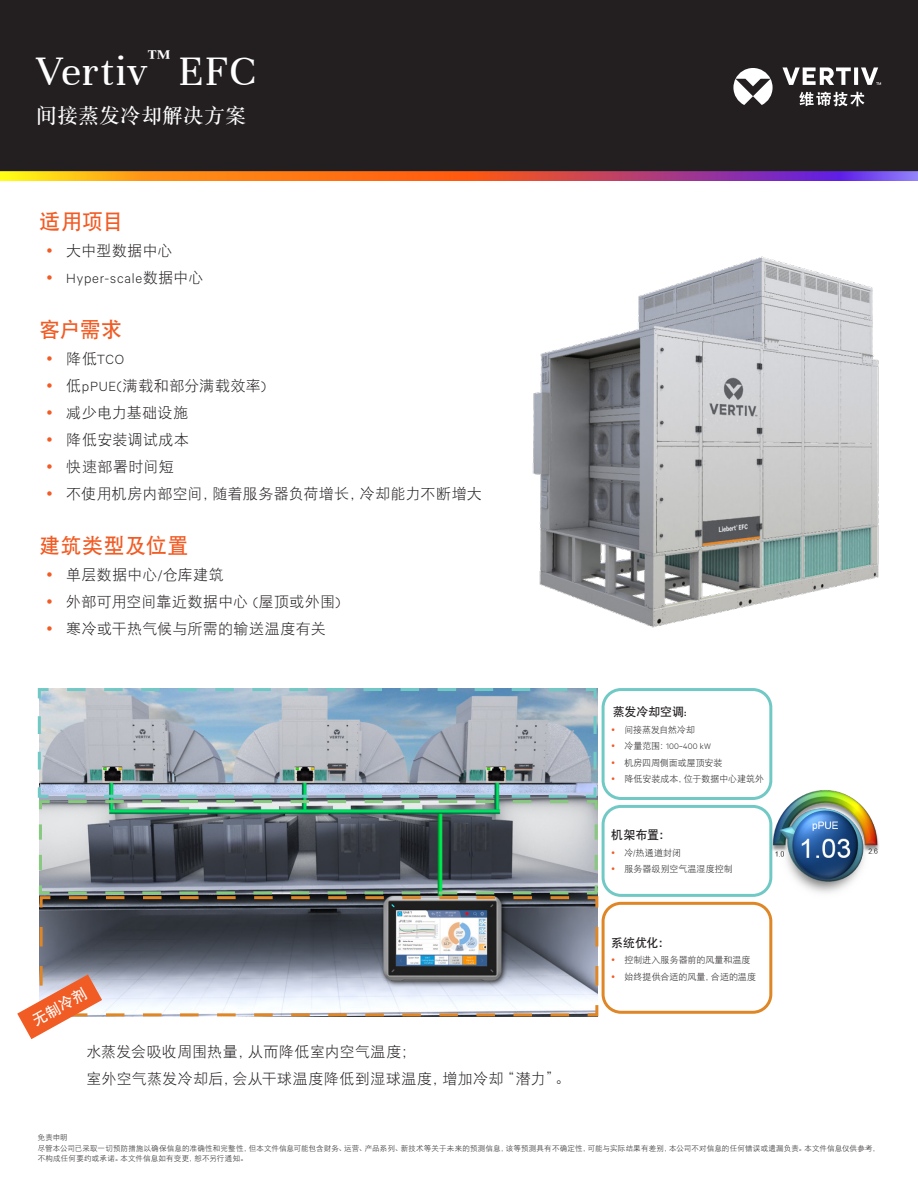
<style>
.page{position:relative;width:918px;height:1188px;background:#fff}
.page>*{position:absolute;margin:0;border:0;box-sizing:border-box;transform-origin:0 0}
.Vertiv_Header_Title{font:45px "Unna";letter-spacing:.02em;color:#fff}
.t1{font:21px "DFP Hei W7";letter-spacing:.02em;color:#f15b24}
.Vertiv_Header_Title-2{font:21px "DF Song GB W7";color:#fff}
.t2{font:21px "DF Hei GB W7";color:#f15b24}
.t3{font:15px "DF Hei GB W3";letter-spacing:.02em;color:#231f20}
.t4{font:300 15px "Calibre";letter-spacing:.055em;color:#231f20}
.t5{font:15px "DF Hei GB W7";color:#fff}
.Vertiv_Caption{font:12px "DF Hei GB W7";letter-spacing:-.01em;color:#231f20}
.Vertiv_Caption-2{font:9px "DF Hei GB W3";letter-spacing:-.005em;color:#231f20}
.Vertiv_Caption-3{font:300 9px "Calibre";letter-spacing:.025em;color:#231f20}
.t6{font:7.5px/10.5px "DF Hei GB W3";letter-spacing:.025em;color:#231f20}
.s1{font-family:"DF Hei GB W3";font-weight:400}
.s2{font-family:"Calibre";font-weight:300}
</style>
<div class="page">
<div style="left:0;top:0;width:918px;height:173px;background:#231f20"></div>
<img style="left:0;top:171px;width:918px;height:10px">
<svg style="left:733px;top:67px;width:148px;height:40px"></svg>
<img style="left:532px;top:256px;width:347px;height:372px">
<svg style="left:37px;top:688px;width:561px;height:111px;background:#a3b2c0"></svg>
<div style="left:602px;top:688px;width:170px;height:112px;border:3px solid #71c9c6;border-radius:18px"></div>
<svg style="left:59px;top:795px;width:518px;height:4px;background:#789da3"></svg>
<svg style="left:39px;top:799px;width:559px;height:96px;background:#6d7a7c"></svg>
<div style="left:602px;top:805px;width:170px;height:92px;border:3px solid #71c9c6;border-radius:18px"></div>
<svg style="left:60px;top:891px;width:518px;height:4px;background:#718d77"></svg>
<svg style="left:39px;top:895px;width:560px;height:122px;background:#5a5a5e"></svg>
<div style="left:602px;top:902px;width:170px;height:112px;border:3px solid #df8626;border-radius:18px"></div>
<svg style="left:17px;top:927px;width:561px;height:112px"></svg>
<img style="left:766px;top:790px;width:113px;height:103px">
<p class="Vertiv_Header_Title" style="left:36px;top:46px;width:222px">Vertiv<sup>™</sup> EFC</p>
<p class="Vertiv_Header_Title-2" style="left:36px;top:104px;width:211px">间接蒸发冷却解决方案</p>
<p class="t2" style="left:39px;top:210px;width:86px">适用项目</p>
<p class="t3" style="left:66px;top:243px;width:108px">大中型数据中心</p>
<p class="t4" style="left:66px;top:270px;width:139px">Hyper-scale<span class="s1">数据中心</span></p>
<p class="t1" style="left:39px;top:319px;width:84px">客户需求</p>
<p class="t4" style="left:66px;top:351px;width:59px"><span class="s1">降低</span>TCO</p>
<p class="t3" style="left:66px;top:378px;width:201px">低<span class="s2">pPUE(</span>满载和部分满载效率<span class="s2">)</span></p>
<p class="t3" style="left:66px;top:405px;width:124px">减少电力基础设施</p>
<p class="t3" style="left:66px;top:432px;width:124px">降低安装调试成本</p>
<p class="t3" style="left:66px;top:459px;width:109px">快速部署时间短</p>
<p class="t3" style="left:66px;top:486px;width:417px">不使用机房内部空间，随着服务器负荷增长，冷却能力不断增大</p>
<p class="t1" style="left:39px;top:535px;width:151px">建筑类型及位置</p>
<p class="t3" style="left:66px;top:567px;width:159px">单层数据中心<span class="s2">/</span>仓库建筑</p>
<p class="t3" style="left:66px;top:594px;width:276px">外部可用空间靠近数据中心 <span class="s2">(</span>屋顶或外围<span class="s2">)</span></p>
<p class="t3" style="left:66px;top:621px;width:261px">寒冷或干热气候与所需的输送温度有关</p>
<p class="t5" style="left:29px;top:1014px;width:62px;rotate:-29deg">无制冷剂</p>
<p class="t3" style="left:86px;top:1044px;width:331px">水蒸发会吸收周围热量，从而降低室内空气温度；</p>
<p class="t3" style="left:86px;top:1071px;width:485px">室外空气蒸发冷却后，会从干球温度降低到湿球温度，增加冷却“潜力”。</p>
<p class="Vertiv_Caption" style="left:613px;top:706px;width:76px">蒸发冷却空调:</p>
<p class="Vertiv_Caption-2" style="left:624px;top:725px;width:72px">间接蒸发自然冷却</p>
<p class="Vertiv_Caption-3" style="left:624px;top:741px;width:88px"><span class="s1">冷量范围：</span>100~400 kW</p>
<p class="Vertiv_Caption-2" style="left:624px;top:758px;width:100px">机房四周侧面或屋顶安装</p>
<p class="Vertiv_Caption-2" style="left:624px;top:774px;width:141px">降低安装成本，位于数据中心建筑外</p>
<p class="Vertiv_Caption" style="left:611px;top:829px;width:61px">机架布置：</p>
<p class="Vertiv_Caption-2" style="left:624px;top:848px;width:58px">冷/热通道封闭</p>
<p class="Vertiv_Caption-2" style="left:624px;top:864px;width:110px">服务器级别空气温湿度控制</p>
<p class="Vertiv_Caption" style="left:611px;top:936px;width:60px">系统优化：</p>
<p class="Vertiv_Caption-2" style="left:624px;top:955px;width:128px">控制进入服务器前的风量和温度</p>
<p class="Vertiv_Caption-2" style="left:624px;top:972px;width:133px">始终提供合适的风量，合适的温度</p>
<p class="t6" style="left:38px;top:1132px;width:31px">免责申明</p>
<p class="t6" style="left:38px;top:1143px;width:843px">尽管本公司已采取一切预防措施以确保信息的准确性和完整性，但本文件信息可能包含财务、运营、产品系列、新技术等关于未来的预测信息，该等预测具有不确定性，可能与实际结果有差别，本公司不对信息的任何错误或遗漏负责。本文件信息仅供参考，不构成任何要约或承诺。本文件信息如有变更，恕不另行通知。</p>
</div>
